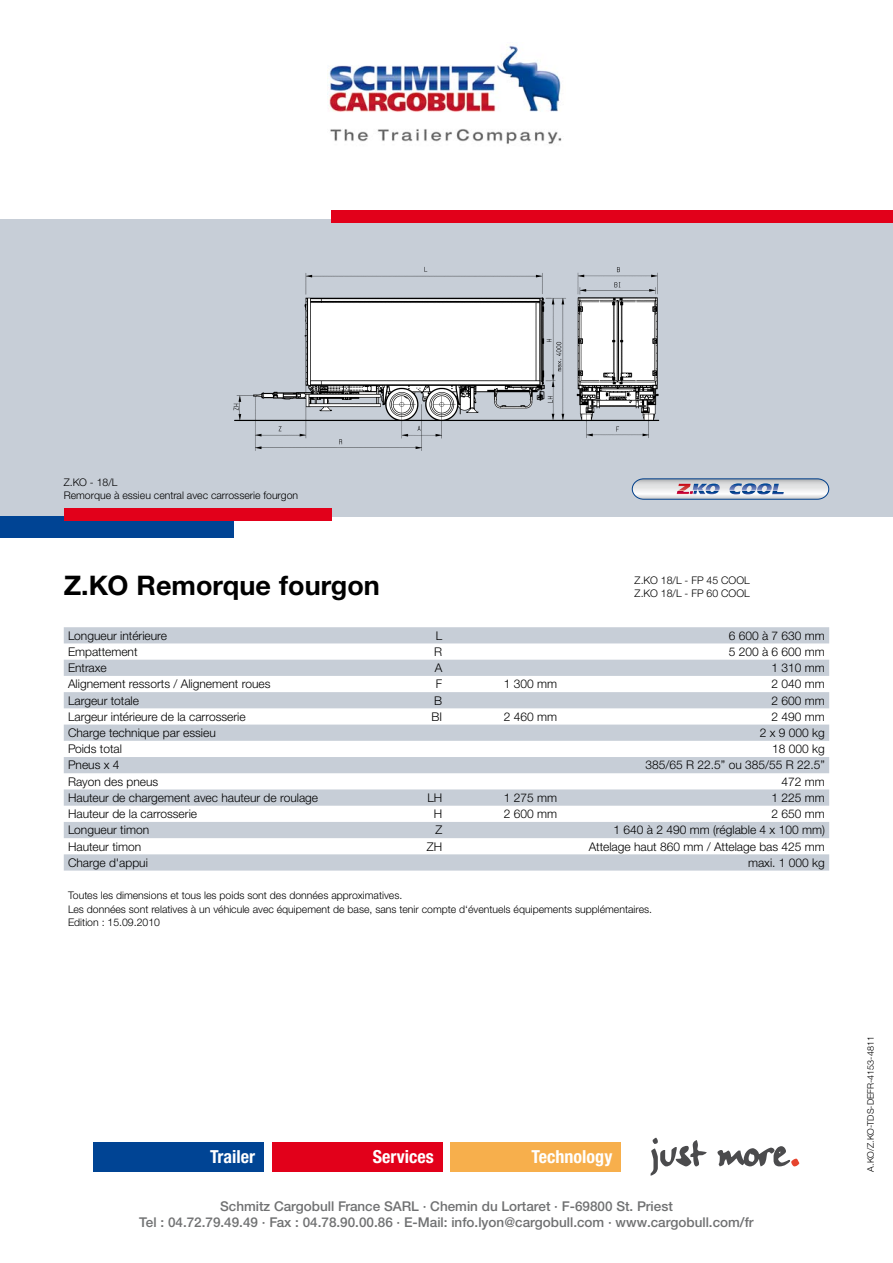
<style>
.page{position:relative;width:893px;height:1263px;background:#fff}
.page>*{position:absolute;margin:0;border:0;box-sizing:border-box;transform-origin:0 0}
.t1{font:700 27px "Helvetica Neue LTW1 G";color:#000}
.t2{font:700 condensed 18px "Helvetica Neue LT Pro";color:#fff}
.t3{font:500 13.5px/16.2px "Helvetica Neue LTW1 G";color:#707172;text-align:center}
.t4{font:300 12px "Helvetica Neue LTW1 G";color:#000}
.t5{font:300 10.5px/13.5px "Helvetica Neue LTW1 G";color:#000}
.t6{font:300 9px "Helvetica Neue LTW1 G";color:#000}
</style>
<div class="page">
<img style="left:327px;top:45px;width:235px;height:99px">
<div style="left:0;top:219px;width:893px;height:298px;background:#c7ced7"></div>
<div style="left:0;top:517px;width:234px;height:21px;background:#004494"></div>
<div style="left:64px;top:508px;width:268px;height:13px;background:#e2001a"></div>
<div style="left:332px;top:210px;width:561px;height:13px;background:#e2001a"></div>
<div style="left:94px;top:1142px;width:170px;height:29px;background:#004494"></div>
<div style="left:272px;top:1142px;width:170px;height:29px;background:#e2001a"></div>
<div style="left:451px;top:1142px;width:170px;height:29px;background:#f7af4c"></div>
<svg style="left:651px;top:1137px;width:148px;height:39px"></svg>
<img style="left:233px;top:267px;width:427px;height:184px">
<svg style="left:631px;top:478px;width:199px;height:22px"></svg>
<svg style="left:64px;top:627px;width:765px;height:243px;fill:#c8cfd8"></svg>
<p class="t5" style="left:64px;top:475px;width:236px">Z.KO - 18/L<br>Remorque à essieu central avec carrosserie fourgon</p>
<h1 class="t1" style="left:64px;top:569px;width:318px">Z.KO Remorque fourgon</h1>
<p class="t5" style="left:635px;top:573px;width:117px">Z.KO 18/L - FP 45 COOL<br>Z.KO 18/L - FP 60 COOL</p>
<p class="t4" style="left:68px;top:628px;width:101px">Longueur intérieure</p>
<p class="t4" style="left:436px;top:628px;width:8px">L</p>
<p class="t4" style="left:729px;top:628px;width:98px">6 600 à 7 630 mm</p>
<p class="t4" style="left:68px;top:644px;width:71px">Empattement</p>
<p class="t4" style="left:434px;top:644px;width:10px">R</p>
<p class="t4" style="left:729px;top:644px;width:98px">5 200 à 6 600 mm</p>
<p class="t4" style="left:68px;top:660px;width:40px">Entraxe</p>
<p class="t4" style="left:435px;top:660px;width:9px">A</p>
<p class="t4" style="left:772px;top:660px;width:55px">1 310 mm</p>
<p class="t4" style="left:68px;top:677px;width:204px">Alignement ressorts / Alignement roues</p>
<p class="t4" style="left:436px;top:677px;width:8px">F</p>
<p class="t4" style="left:504px;top:677px;width:55px">1 300 mm</p>
<p class="t4" style="left:772px;top:677px;width:55px">2 040 mm</p>
<p class="t4" style="left:68px;top:693px;width:73px">Largeur totale</p>
<p class="t4" style="left:434px;top:693px;width:10px">B</p>
<p class="t4" style="left:772px;top:693px;width:55px">2 600 mm</p>
<p class="t4" style="left:68px;top:709px;width:179px">Largeur intérieure de la carrosserie</p>
<p class="t4" style="left:432px;top:709px;width:12px">BI</p>
<p class="t4" style="left:504px;top:709px;width:55px">2 460 mm</p>
<p class="t4" style="left:772px;top:709px;width:55px">2 490 mm</p>
<p class="t4" style="left:68px;top:725px;width:149px">Charge technique par essieu</p>
<p class="t4" style="left:760px;top:725px;width:67px">2 x 9 000 kg</p>
<p class="t4" style="left:68px;top:742px;width:55px">Poids total</p>
<p class="t4" style="left:772px;top:742px;width:54px">18 000 kg</p>
<p class="t4" style="left:68px;top:758px;width:53px">Pneus x 4</p>
<p class="t4" style="left:645px;top:758px;width:181px">385/65 R 22.5” ou 385/55 R 22.5”</p>
<p class="t4" style="left:68px;top:774px;width:92px">Rayon des pneus</p>
<p class="t4" style="left:782px;top:774px;width:45px">472 mm</p>
<p class="t4" style="left:68px;top:790px;width:252px">Hauteur de chargement avec hauteur de roulage</p>
<p class="t4" style="left:427px;top:790px;width:16px">LH</p>
<p class="t4" style="left:504px;top:790px;width:55px">1 275 mm</p>
<p class="t4" style="left:772px;top:790px;width:55px">1 225 mm</p>
<p class="t4" style="left:68px;top:806px;width:131px">Hauteur de la carrosserie</p>
<p class="t4" style="left:434px;top:806px;width:10px">H</p>
<p class="t4" style="left:504px;top:806px;width:55px">2 600 mm</p>
<p class="t4" style="left:772px;top:806px;width:55px">2 650 mm</p>
<p class="t4" style="left:68px;top:823px;width:83px">Longueur timon</p>
<p class="t4" style="left:435px;top:823px;width:8px">Z</p>
<p class="t4" style="left:613px;top:823px;width:213px">1 640 à 2 490 mm (réglable 4 x 100 mm)</p>
<p class="t4" style="left:68px;top:839px;width:75px">Hauteur timon</p>
<p class="t4" style="left:427px;top:839px;width:17px">ZH</p>
<p class="t4" style="left:589px;top:839px;width:238px">Attelage haut 860 mm / Attelage bas 425 mm</p>
<p class="t4" style="left:68px;top:855px;width:81px">Charge d'appui</p>
<p class="t4" style="left:748px;top:855px;width:78px">maxi. 1 000 kg</p>
<p class="t5" style="left:68px;top:889px;width:586px">Toutes les dimensions et tous les poids sont des données approximatives.<br>Les données sont relatives à un véhicule avec équipement de base, sans tenir compte d‘éventuels équipements supplémentaires.<br>Edition : 15.09.2010</p>
<h2 class="t2" style="left:210px;top:1146px;width:46px">Trailer</h2>
<h2 class="t2" style="left:373px;top:1146px;width:62px">Services</h2>
<h2 class="t2" style="left:532px;top:1146px;width:82px">Technology</h2>
<p class="t3" style="left:139px;top:1198px;width:616px">Schmitz Cargobull France SARL · Chemin du Lortaret · F-69800 St. Priest<br>Tel : 04.72.79.49.49 · Fax : 04.78.90.00.86 · E-Mail: info.lyon@cargobull.com · www.cargobull.com/fr</p>
<p class="t6" style="left:865px;top:1171px;width:137px;rotate:-90deg">A.KO/Z.KO-TDS-DEFR-4153-4811</p>
</div>
